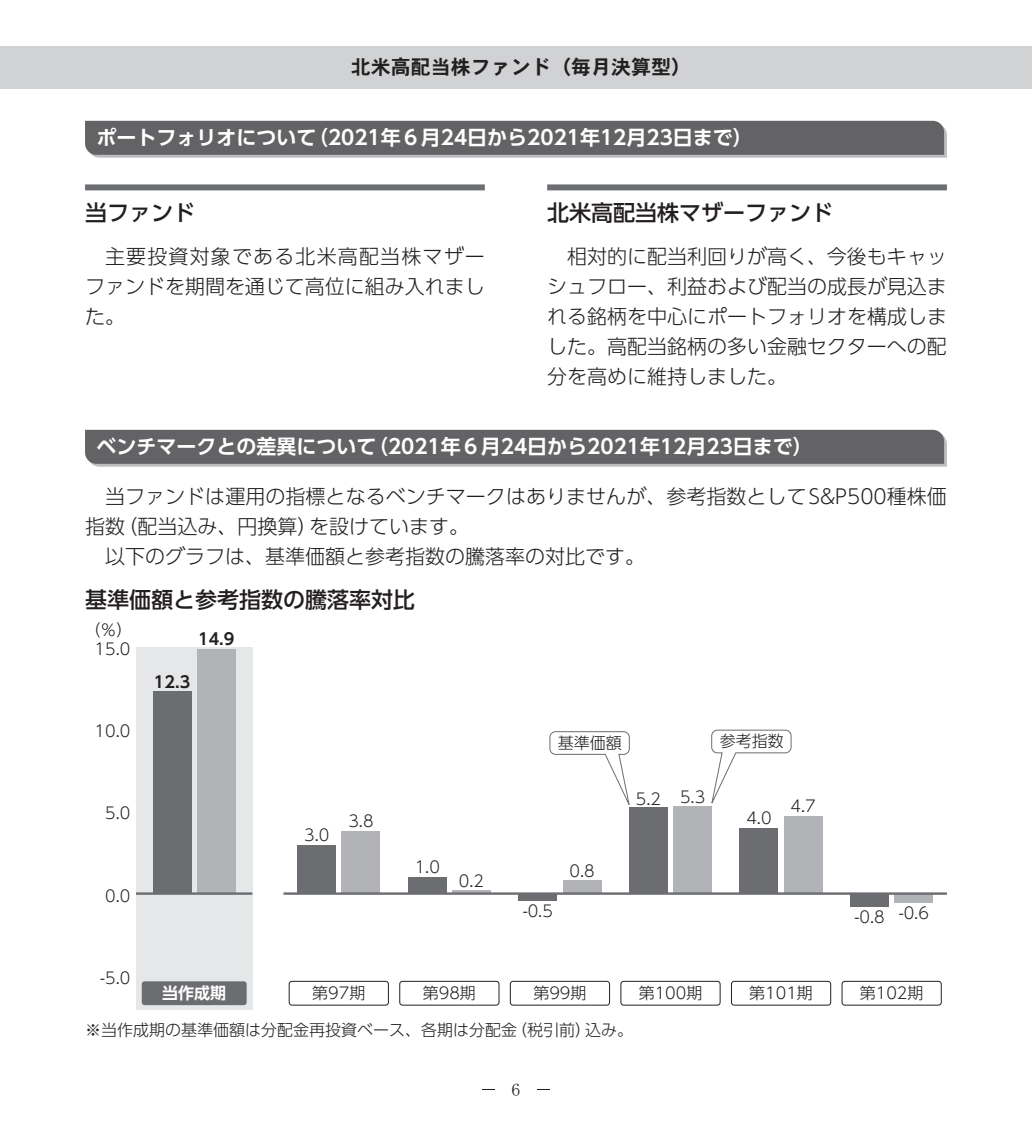
<style>
.page{position:relative;width:1032px;height:1134px;background:#fff}
.page>*{position:absolute;margin:0;border:0;box-sizing:border-box;transform-origin:0 0}
.t1{font:500 26px "UD Shin Go Pro";color:#231f20}
.t2{font:500 22px "UD Shin Go Pro";color:#231f20}
.t3{font:300 20px/30px "UD Shin Go Pro";color:#231f20;text-align:justify}
.t4{font:700 20px "UD Shin Go Pro De";color:#fff}
.t5{font:20px "DFHS Gothic W7 WIN RKSJ H";color:#231f20}
.t6{font:300 16px "UD Shin Go Pro";color:#231f20}
.t7{font:700 16px "UD Shin Go Pro De";color:#231f20}
.t8{font:700 16px "UD Shin Go Pro De";color:#fff}
</style>
<div class="page">
<div style="left:0;top:46px;width:1032px;height:43px;background:#d1d2d4"></div>
<svg style="left:482px;top:1089px;width:13px;height:1px"></svg>
<svg style="left:537px;top:1089px;width:12px;height:1px"></svg>
<svg style="left:85px;top:430px;width:862px;height:37px;background:#6b6b6e"></svg>
<div style="left:136px;top:647px;width:116px;height:363px;background:#e6e7e9"></div>
<div style="left:850px;top:893px;width:39px;height:14px;background:#6c6d70"></div>
<div style="left:740px;top:828px;width:38px;height:65px;background:#6c6d70"></div>
<div style="left:629px;top:807px;width:39px;height:86px;background:#6c6d70"></div>
<div style="left:518px;top:893px;width:39px;height:8px;background:#6c6d70"></div>
<div style="left:408px;top:877px;width:38px;height:16px;background:#6c6d70"></div>
<div style="left:297px;top:845px;width:39px;height:48px;background:#6c6d70"></div>
<div style="left:153px;top:691px;width:38px;height:202px;background:#6c6d70"></div>
<div style="left:894px;top:893px;width:39px;height:10px;background:#b2b3b7"></div>
<div style="left:784px;top:816px;width:38px;height:77px;background:#b2b3b7"></div>
<div style="left:673px;top:806px;width:39px;height:87px;background:#b2b3b7"></div>
<div style="left:563px;top:880px;width:38px;height:13px;background:#b2b3b7"></div>
<hr style="left:452px;top:890px;width:39px;height:3px;background:#b2b3b7">
<div style="left:342px;top:831px;width:38px;height:62px;background:#b2b3b7"></div>
<div style="left:197px;top:649px;width:39px;height:244px;background:#b2b3b7"></div>
<hr style="left:136px;top:892px;width:116px;height:3px;background:#6c6d70">
<hr style="left:283px;top:892px;width:664px;height:3px;background:#6c6d70">
<div style="left:142px;top:981px;width:105px;height:24px;background:#6c6d70;border-radius:3px"></div>
<div style="left:842px;top:981px;width:99px;height:24px;border:1px solid #231f20;border-radius:3px"></div>
<div style="left:289px;top:981px;width:100px;height:24px;border:1px solid #231f20;border-radius:3px"></div>
<div style="left:399px;top:981px;width:100px;height:24px;border:1px solid #231f20;border-radius:3px"></div>
<div style="left:510px;top:981px;width:100px;height:24px;border:1px solid #231f20;border-radius:3px"></div>
<div style="left:620px;top:981px;width:100px;height:24px;border:1px solid #231f20;border-radius:3px"></div>
<div style="left:731px;top:981px;width:100px;height:24px;border:1px solid #231f20;border-radius:3px"></div>
<svg style="left:549px;top:731px;width:81px;height:74px"></svg>
<svg style="left:711px;top:729px;width:81px;height:75px"></svg>
<svg style="left:85px;top:121px;width:862px;height:37px;background:#6b6b6e"></svg>
<div style="left:85px;top:184px;width:400px;height:6px;background:#6c6d70"></div>
<div style="left:547px;top:184px;width:400px;height:6px;background:#6c6d70"></div>
<p class="t5" style="left:351px;top:57px;width:342px">北米高配当株ファンド（毎月決算型）</p>
<p class="t4" style="left:96px;top:122px;width:658px">ポートフォリオについて（2021年６月24日から2021年12月23日まで）</p>
<p class="t2" style="left:85px;top:195px;width:111px">当ファンド</p>
<p class="t3" style="left:85px;top:241px;width:401px;text-indent:20px">主要投資対象である北米高配当株マザーファンドを期間を通じて高位に組み入れました。</p>
<p class="t2" style="left:547px;top:195px;width:287px">北米高配当株マザーファンド</p>
<p class="t3" style="left:547px;top:241px;width:401px;text-indent:20px">相対的に配当利回りが高く、今後もキャッシュフロー、利益および配当の成長が見込まれる銘柄を中心にポートフォリオを構成しました。高配当銘柄の多い金融セクターへの配分を高めに維持しました。</p>
<p class="t4" style="left:96px;top:431px;width:718px">ベンチマークとの差異について（2021年６月24日から2021年12月23日まで）</p>
<p class="t3" style="left:105px;top:481px;width:843px">当ファンドは運用の指標となるベンチマークはありませんが、参考指数としてS&amp;P500種株価</p>
<p class="t3" style="left:85px;top:511px;width:386px">指数（配当込み、円換算）を設けています。</p>
<p class="t3" style="left:105px;top:541px;width:541px">以下のグラフは、基準価額と参考指数の騰落率の対比です。</p>
<p class="t2" style="left:85px;top:582px;width:331px">基準価額と参考指数の騰落率対比</p>
<p class="t6" style="left:85px;top:617px;width:49px">（％）</p>
<p class="t6" style="left:95px;top:636px;width:37px">15.0</p>
<p class="t6" style="left:95px;top:718px;width:37px">10.0</p>
<p class="t6" style="left:105px;top:800px;width:27px">5.0</p>
<p class="t6" style="left:105px;top:883px;width:27px">0.0</p>
<p class="t6" style="left:100px;top:965px;width:32px">-5.0</p>
<p class="t7" style="left:198px;top:626px;width:38px">14.9</p>
<p class="t7" style="left:154px;top:669px;width:38px">12.3</p>
<p class="t6" style="left:304px;top:822px;width:27px">3.0</p>
<p class="t6" style="left:348px;top:808px;width:27px">3.8</p>
<p class="t6" style="left:558px;top:730px;width:65px">基準価額</p>
<p class="t6" style="left:720px;top:728px;width:65px">参考指数</p>
<p class="t6" style="left:415px;top:854px;width:27px">1.0</p>
<p class="t6" style="left:569px;top:858px;width:27px">0.8</p>
<p class="t6" style="left:459px;top:868px;width:27px">0.2</p>
<p class="t6" style="left:523px;top:898px;width:32px">-0.5</p>
<p class="t6" style="left:636px;top:785px;width:71px">5.2 5.3</p>
<p class="t6" style="left:746px;top:805px;width:27px">4.0</p>
<p class="t6" style="left:790px;top:793px;width:27px">4.7</p>
<p class="t6" style="left:854px;top:902px;width:76px">-0.8 -0.6</p>
<p class="t8" style="left:162px;top:980px;width:65px">当作成期</p>
<p class="t6" style="left:312px;top:980px;width:55px">第97期</p>
<p class="t6" style="left:423px;top:980px;width:55px">第98期</p>
<p class="t6" style="left:533px;top:980px;width:55px">第99期</p>
<p class="t6" style="left:639px;top:980px;width:65px">第100期</p>
<p class="t6" style="left:749px;top:980px;width:65px">第101期</p>
<p class="t6" style="left:860px;top:980px;width:65px">第102期</p>
<p class="t6" style="left:85px;top:1017px;width:550px">※当作成期の基準価額は分配金再投資ベース、各期は分配金（税引前）込み。</p>
<h1 class="t1" style="left:507px;top:1070px;width:19px">7<sup>6</sup></h1>
</div>
